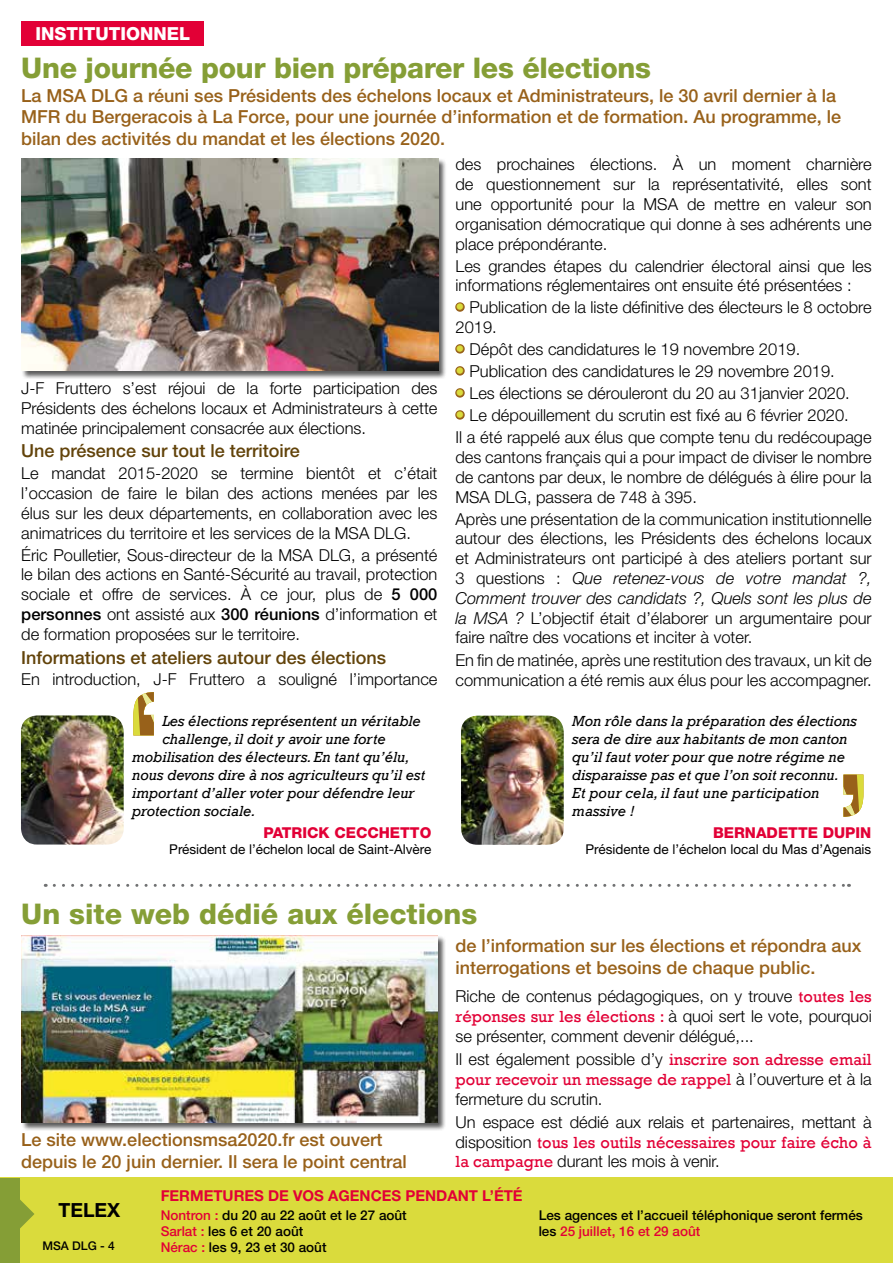
<style>
.page{position:relative;width:893px;height:1263px;background:#fff}
.page>*{position:absolute;margin:0;border:0;box-sizing:border-box;transform-origin:0 0}
.t1{font:800 28.5px "Helvetica Neue LT Std";letter-spacing:-.01em;color:#859e36}
.t2{font:700 19.5px "Helvetica Neue LT Std";letter-spacing:.13em;color:#000}
.t3{font:500 18px/21.6px "Helvetica Neue LT Std";color:#98611a}
.t4{font:500 18px "Helvetica Neue LT Std";color:#62430a}
.t5{font:800 18px "Helvetica Neue LT Std";color:#fff}
.t6{font:300 16.5px/19.8px "Helvetica Neue LT Std";color:#000;text-align:justify}
.t7{font:16.5px "Rockwell";color:#e20036}
.t8{font:italic 15px/18px "Rockwell";color:#000}
.t9{font:700 15px "Helvetica Neue LT Std";color:#e20036}
.t10{font:800 15px "Helvetica Neue LT Std";color:#e20036}
.t11{font:500 13.5px "Helvetica Neue LT Std";color:#000}
.t12{font:13.5px "Helvetica Neue LT Std";color:#000}
.t13{font:500 13.5px "Helvetica Neue LT Std";color:#e20036}
.t14{font:500 12px "Helvetica Neue LT Std";color:#000}
.s1{font-weight:500}
.s2{font-size:18px;color:#dadb3c}
.s3{font-style:italic}
.s4{font-family:"Rockwell";font-weight:400;color:#e20036}
.s5{font-family:"Helvetica Neue LT Std";font-weight:300;color:#000}
.s6{color:#e20036}
.s7{color:#000}
</style>
<div class="page">
<div style="left:0;top:1178px;width:893px;height:85px;background:#dadb3c"></div>
<div style="left:0;top:1178px;width:20px;height:85px;background:#859e36"></div>
<svg style="left:20px;top:1200px;width:14px;height:28px"></svg>
<div style="left:21px;top:21px;width:183px;height:25px;background:#e20036"></div>
<div style="left:455px;top:302px;width:10px;height:10px;border:3px solid #98611a;border-radius:50%"></div>
<div style="left:455px;top:344px;width:10px;height:10px;border:3px solid #98611a;border-radius:50%"></div>
<div style="left:455px;top:366px;width:10px;height:10px;border:3px solid #98611a;border-radius:50%"></div>
<div style="left:455px;top:388px;width:10px;height:10px;border:3px solid #98611a;border-radius:50%"></div>
<div style="left:455px;top:410px;width:10px;height:10px;border:3px solid #98611a;border-radius:50%"></div>
<div style="left:21px;top:158px;width:426px;height:221px;background:#000;opacity:.65"></div>
<img style="left:21px;top:159px;width:417px;height:211px">
<svg style="left:54px;top:884px;width:795px;height:3px"></svg>
<div style="left:21px;top:935px;width:426px;height:196px;background:#000;opacity:.65"></div>
<img style="left:21px;top:935px;width:416px;height:187px">
<img style="left:21px;top:715px;width:103px;height:129px">
<svg style="left:133px;top:692px;width:21px;height:43px"></svg>
<img style="left:461px;top:716px;width:103px;height:129px">
<svg style="left:843px;top:774px;width:20px;height:43px"></svg>
<p class="t5" style="left:35px;top:23px;width:151px">institutionnel</p>
<h1 class="t1" style="left:21px;top:51px;width:631px">Une journée pour bien préparer les élections</h1>
<p class="t3" style="left:21px;top:84px;width:821px">La MSA DLG a réuni ses Présidents des échelons locaux et Administrateurs, le 30 avril dernier à la<br>MFR du Bergeracois à La Force, pour une journée d’information et de formation. Au programme, le bilan des activités du mandat et les élections 2020.</p>
<p class="t6" style="left:21px;top:378px;width:418px">J-F Fruttero s’est réjoui de la forte participation des Présidents des échelons locaux et Administrateurs à cette matinée principalement consacrée aux élections.</p>
<p class="t4" style="left:21px;top:440px;width:280px">Une présence sur tout le territoire</p>
<p class="t6" style="left:21px;top:463px;width:418px">Le mandat 2015-2020 se termine bientôt et c’était l’occasion de faire le bilan des actions menées par les élus sur les deux départements, en collaboration avec les animatrices du territoire et les services de la MSA DLG.</p>
<p class="t6" style="left:21px;top:544px;width:418px">Éric Poulletier, Sous-directeur de la MSA DLG, a présenté le bilan des actions en Santé-Sécurité au travail, protection sociale et offre de services. À ce jour, plus de <span class="s1">5 000 personnes</span> ont assisté aux <span class="s1">300 réunions</span> d’information et de formation proposées sur le territoire.</p>
<p class="t4" style="left:21px;top:646px;width:366px">Informations et ateliers autour des élections</p>
<p class="t6" style="left:21px;top:669px;width:418px">En introduction, J-F Fruttero a souligné l’importance</p>
<p class="t8" style="left:162px;top:712px;width:260px">Les élections représentent un véritable</p>
<p class="t8" style="left:162px;top:730px;width:225px">challenge, il doit y avoir une forte</p>
<p class="t8" style="left:132px;top:748px;width:279px">mobilisation des électeurs. En tant qu’élu,</p>
<p class="t8" style="left:132px;top:766px;width:294px">nous devons dire à nos agriculteurs qu’il est</p>
<p class="t8" style="left:132px;top:784px;width:284px">important d’aller voter pour défendre leur</p>
<p class="t8" style="left:132px;top:802px;width:125px">protection sociale.</p>
<p class="t10" style="left:264px;top:824px;width:169px">Patrick Cecchetto</p>
<p class="t12" style="left:169px;top:841px;width:264px">Président de l’échelon local de Saint-Alvère</p>
<p class="t6" style="left:455px;top:154px;width:418px">des prochaines élections. À un moment charnière de questionnement sur la représentativité, elles sont une opportunité pour la MSA de mettre en valeur son organisation démocratique qui donne à ses adhérents une place prépondérante.</p>
<p class="t6" style="left:455px;top:255px;width:418px">Les grandes étapes du calendrier électoral ainsi que les informations réglementaires ont ensuite été présentées :</p>
<p class="t6" style="left:455px;top:297px;width:418px"><span class="s2">•</span> Publication de la liste définitive des électeurs le 8 octobre<br>2019.</p>
<p class="t6" style="left:455px;top:339px;width:346px"><span class="s2">•</span> Dépôt des candidatures le 19 novembre 2019.</p>
<p class="t6" style="left:455px;top:361px;width:381px"><span class="s2">•</span> Publication des candidatures le 29 novembre 2019.</p>
<p class="t6" style="left:455px;top:383px;width:396px"><span class="s2">•</span> Les élections se dérouleront du 20 au 31janvier 2020.</p>
<p class="t6" style="left:455px;top:404px;width:418px;line-height:21.9px"><span class="s2">•</span> Le dépouillement du scrutin est fixé au 6 février 2020.<br>Il a été rappelé aux élus que compte tenu du redécoupage</p>
<p class="t6" style="left:455px;top:447px;width:418px">des cantons français qui a pour impact de diviser le nombre de cantons par deux, le nombre de délégués à élire pour la MSA DLG, passera de 748 à 395.</p>
<p class="t6" style="left:455px;top:508px;width:418px">Après une présentation de la communication institutionnelle autour des élections, les Présidents des échelons locaux et Administrateurs ont participé à des ateliers portant sur 3 questions : <span class="s3">Que retenez-vous de votre mandat ?, Comment trouver des candidats ?, Quels sont les plus de la MSA ?</span> L’objectif était d’élaborer un argumentaire pour faire naître des vocations et inciter à voter.</p>
<p class="t6" style="left:455px;top:650px;width:418px">En fin de matinée, après une restitution des travaux, un kit de communication a été remis aux élus pour les accompagner.</p>
<p class="t8" style="left:572px;top:712px;width:286px">Mon rôle dans la préparation des élections sera de dire aux habitants de mon canton qu’il faut voter pour que notre régime ne disparaisse pas et que l’on soit reconnu.<br>Et pour cela, il faut une participation massive !</p>
<p class="t10" style="left:713px;top:824px;width:160px">Bernadette Du pin</p>
<p class="t12" style="left:585px;top:841px;width:287px">Présidente de l’échelon local du Mas d’Agenais</p>
<h1 class="t1" style="left:21px;top:897px;width:458px">Un site web dédié aux élections</h1>
<p class="t3" style="left:21px;top:1128px;width:387px">Le site www.electionsmsa2020.fr est ouvert depuis le 20 juin dernier. Il sera le point central</p>
<p class="t3" style="left:455px;top:935px;width:407px">de l’information sur les élections et répondra aux interrogations et besoins de chaque public.</p>
<p class="t6" style="left:455px;top:986px;width:418px">Riche de contenus pédagogiques, on y trouve <span class="s4">toutes les</span></p>
<p class="t7" style="left:455px;top:1007px;width:418px">réponses sur les élections : <span class="s5">à quoi sert le vote, pourquoi</span></p>
<p class="t6" style="left:455px;top:1024px;width:418px;line-height:23.2px">se présenter, comment devenir délégué,...<br>Il est également possible d’y <span class="s4">inscrire son adresse email</span></p>
<p class="t7" style="left:455px;top:1070px;width:418px">pour recevoir un message de rappel <span class="s5">à l’ouverture et à la</span></p>
<p class="t6" style="left:455px;top:1087px;width:418px;line-height:23.2px">fermeture du scrutin.<br>Un espace est dédié aux relais et partenaires, mettant à</p>
<p class="t7" style="left:455px;top:1132px;width:418px"><span class="s5">disposition</span> tous les outils nécessaires pour faire écho à</p>
<p class="t6" style="left:455px;top:1151px;width:266px"><span class="s4">la campagne</span> durant les mois à venir.</p>
<p class="t2" style="left:58px;top:1198px;width:63px">TELEX</p>
<p class="t14" style="left:43px;top:1239px;width:74px">MSA DLG - 4</p>
<p class="t9" style="left:161px;top:1187px;width:344px">FERMETURES DE VOS AGENCES PENDANT L’ÉTÉ</p>
<p class="t11" style="left:161px;top:1207px;width:248px"><span class="s6">Nontron :</span> du 20 au 22 août et le 27 août</p>
<p class="t11" style="left:539px;top:1207px;width:326px">Les agences et l’accueil téléphonique seront fermés</p>
<p class="t11" style="left:161px;top:1223px;width:144px"><span class="s6">Sarlat :</span> les 6 et 20 août</p>
<p class="t13" style="left:539px;top:1223px;width:163px"><span class="s7">les</span> 25 juillet, 16 et 29 août</p>
<p class="t11" style="left:161px;top:1239px;width:167px"><span class="s6">Nérac :</span> les 9, 23 et 30 août</p>
</div>
